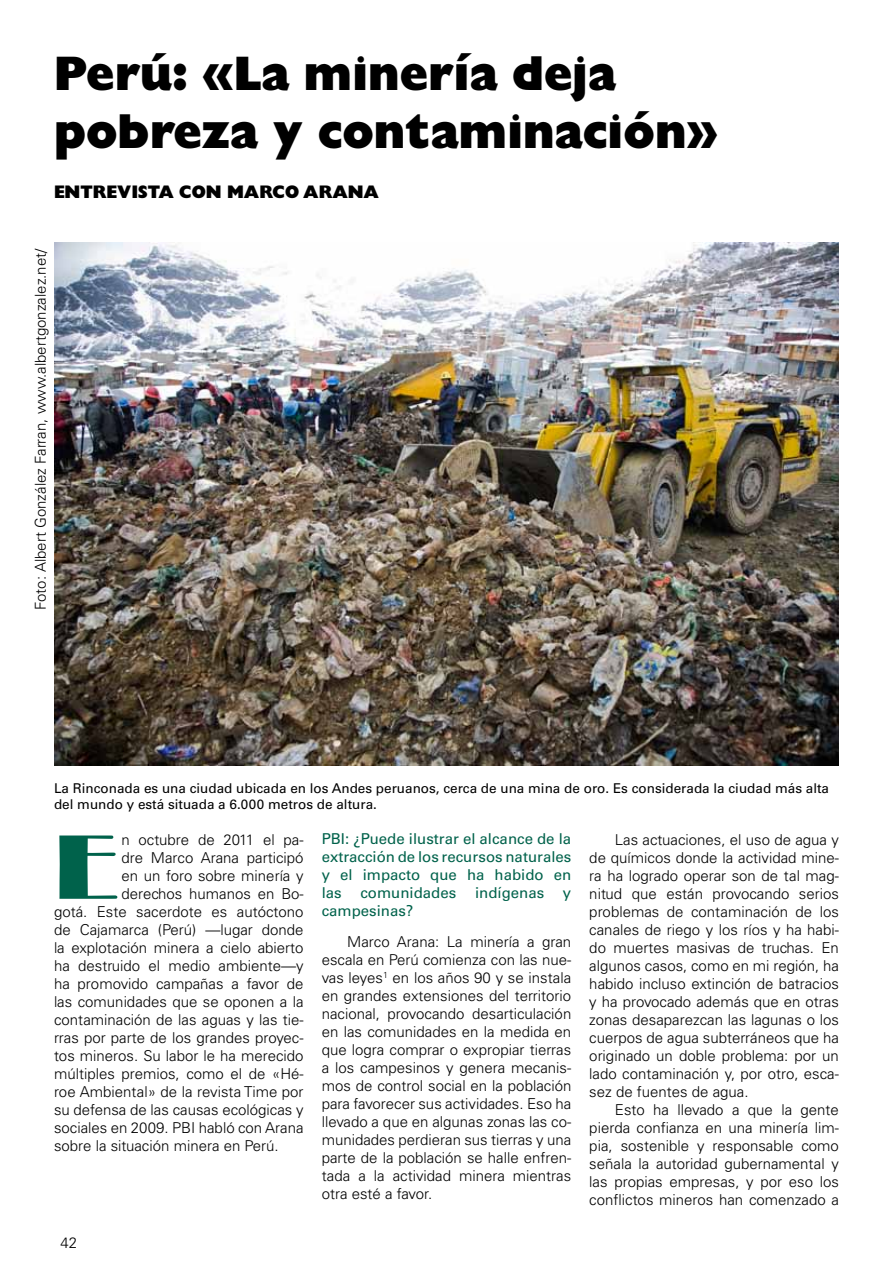
<style>
.page{position:relative;width:893px;height:1263px;background:#fff}
.page>*{position:absolute;margin:0;border:0;box-sizing:border-box;transform-origin:0 0}
.t1{font:94.95px "Broadway";color:#00624b}
.t2{font:48px/57.6px "Gill Sans Extra Bold Display";color:#000}
.t3{font:18px "Gill Sans Extra Bold Display";color:#000}
.t4{font:300 15px/18px "Univers";color:#000;text-align:justify}
.t5{font:15px/18px "Univers";color:#00624b;text-align:justify}
.t6{font:13.5px/16.2px "Univers";color:#000}
</style>
<div class="page">
<img style="left:54px;top:243px;width:785px;height:523px">
<h2 class="t2" style="left:54px;top:45px;width:666px">Perú: «La minería deja pobreza y contaminación»</h2>
<p class="t3" style="left:54px;top:181px;width:40px">Entre</p>
<p class="t3" style="left:117px;top:181px;width:26px">vista</p>
<p class="t3" style="left:179px;top:181px;width:63px">co n marco</p>
<p class="t3" style="left:303px;top:181px;width:16px">ara</p>
<p class="t3" style="left:348px;top:181px;width:28px">na</p>
<p class="t4" style="left:32px;top:610px;width:363px;rotate:-90deg">Foto: Albert González Farran, www.albertgonzalez.net/</p>
<p class="t6" style="left:54px;top:780px;width:777px">La Rinconada es una ciudad ubicada en los Andes peruanos, cerca de una mina de oro. Es considerada la ciudad más alta del mundo y está situada a 6.000 metros de altura.</p>
<h1 class="t1" style="left:54px;top:812px;width:65px">E</h1>
<p class="t4" style="left:121px;top:830px;width:184px">n octubre de 2011 el pa-</p>
<p class="t4" style="left:121px;top:848px;width:184px">dre Marco Arana participó</p>
<p class="t4" style="left:121px;top:866px;width:184px">en un foro sobre minería y</p>
<p class="t4" style="left:121px;top:884px;width:184px">derechos humanos en Bo-</p>
<p class="t4" style="left:54px;top:902px;width:251px">gotá. Este sacerdote es autóctono</p>
<p class="t4" style="left:54px;top:920px;width:251px">de Cajamarca (Perú) —lugar donde</p>
<p class="t4" style="left:54px;top:938px;width:251px">la explotación minera a cielo abierto</p>
<p class="t4" style="left:54px;top:956px;width:251px">ha destruido el medio ambiente—y</p>
<p class="t4" style="left:54px;top:974px;width:251px">ha promovido campañas a favor de</p>
<p class="t4" style="left:54px;top:992px;width:251px">las comunidades que se oponen a la</p>
<p class="t4" style="left:54px;top:1010px;width:251px">contaminación de las aguas y las tie-</p>
<p class="t4" style="left:54px;top:1028px;width:251px">rras por parte de los grandes proyec-</p>
<p class="t4" style="left:54px;top:1046px;width:251px">tos mineros. Su labor le ha merecido</p>
<p class="t4" style="left:54px;top:1064px;width:251px">múltiples premios, como el de «Hé-</p>
<p class="t4" style="left:54px;top:1082px;width:251px">roe Ambiental» de la revista Time por</p>
<p class="t4" style="left:54px;top:1100px;width:251px">su defensa de las causas ecológicas y</p>
<p class="t4" style="left:54px;top:1118px;width:251px">sociales en 2009. PBI habló con Arana</p>
<p class="t4" style="left:54px;top:1136px;width:226px">sobre la situación minera en Perú.</p>
<p class="t4" style="left:60px;top:1234px;width:18px">42</p>
<p class="t5" style="left:322px;top:830px;width:251px">PBI: ¿Puede ilustrar el alcance de la extracción de los recursos naturales y el impacto que ha habido en las</p>
<p class="t5" style="left:360px;top:884px;width:97px">comunidades</p>
<p class="t5" style="left:475px;top:884px;width:71px">indígenas</p>
<p class="t5" style="left:563px;top:884px;width:10px">y</p>
<p class="t5" style="left:322px;top:902px;width:93px">campesinas?</p>
<p class="t4" style="left:322px;top:932px;width:251px;text-indent:26px">Marco Arana: La minería a gran escala en Perú comienza con las nue&shy;vas leyes<sup>1</sup> en los años 90 y se instala en grandes extensiones del territorio nacional, provocando desarticulación en las comunidades en la medida en que logra comprar o expropiar tierras a los campesinos y genera mecanis&shy;mos de control social en la población para favorecer sus actividades. Eso ha llevado a que en algunas zonas las co&shy;munidades perdieran sus tierras y una parte de la población se halle enfren&shy;tada a la actividad minera mientras otra esté a favor.</p>
<p class="t4" style="left:589px;top:830px;width:251px;text-indent:26px">Las actuaciones, el uso de agua y de químicos donde la actividad mine&shy;ra ha logrado operar son de tal mag&shy;nitud que están provocando serios problemas de contaminación de los canales de riego y los ríos y ha habi&shy;do muertes masivas de truchas. En algunos casos, como en mi región, ha habido incluso extinción de batracios y ha provocado además que en otras zonas desaparezcan las lagunas o los cuerpos de agua subterráneos que ha originado un doble problema: por un lado contaminación y, por otro, esca&shy;sez de fuentes de agua.</p>
<p class="t4" style="left:589px;top:1100px;width:251px;text-indent:26px">Esto ha llevado a que la gente pierda confianza en una minería lim&shy;pia, sostenible y responsable como señala la autoridad gubernamental y las propias empresas, y por eso los conflictos mineros han comenzado a</p>
</div>
